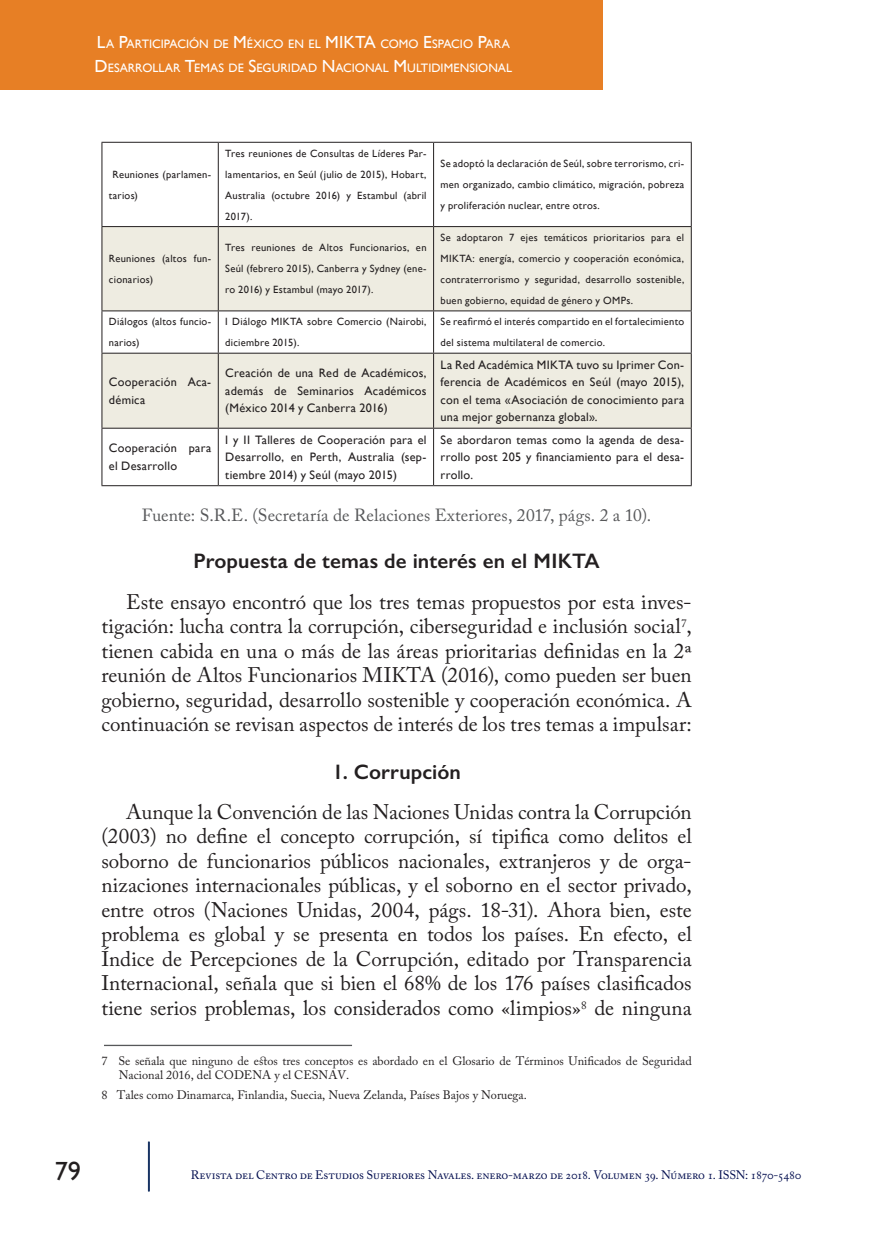
<style>
.page{position:relative;width:893px;height:1241px;background:#fff}
.page>*{position:absolute;margin:0;border:0;box-sizing:border-box;transform-origin:0 0}
.t1{font:26.25px "Gill Sans";color:#231f20}
._05_Normal{font:21px/24.5px "Adobe Caslon Pro";letter-spacing:-.005em;color:#231f20;text-align:justify}
._03_Subtítulos{font:600 21px "Gill Sans";letter-spacing:.005em;color:#231f20}
._11_Pie_de_foto{font:17.5px "Adobe Caslon Pro";letter-spacing:.005em;color:#57585a}
.Parrafo_contenido{font:12.25px/17.5px "Gill Sans";letter-spacing:.02em;color:#231f20;text-align:justify}
._16_Nota_al_pie{font:12.25px/14px "Adobe Caslon Pro";color:#231f20}
.t2{font:12.25px/24.5px "Gill Sans";color:#fff}
.t3{font:12.25px "Adobe Caslon Pro";letter-spacing:-.015em;color:#030e4f}
.Parrafo_contenido-2{font:10.5px/21px "Gill Sans";letter-spacing:.025em;color:#231f20}
.s1{font-size:17.5px}
</style>
<div class="page">
<hr style="left:148px;top:1141px;width:2px;height:50px;background:#183463">
<div style="left:0;top:0;width:603px;height:89px;background:#e77f25"></div>
<svg style="left:103px;top:227px;width:588px;height:200px;fill:#eeece1"></svg>
<hr style="left:102px;top:142px;width:116px;height:1px;background:#231f20">
<hr style="left:102px;top:143px;width:1px;height:83px;background:#231f20">
<hr style="left:218px;top:142px;width:216px;height:1px;background:#231f20">
<hr style="left:218px;top:143px;width:1px;height:83px;background:#231f20">
<hr style="left:434px;top:142px;width:258px;height:1px;background:#231f20">
<hr style="left:433px;top:143px;width:1px;height:83px;background:#231f20">
<hr style="left:691px;top:143px;width:1px;height:83px;background:#231f20">
<hr style="left:102px;top:226px;width:116px;height:1px;background:#231f20">
<hr style="left:102px;top:227px;width:1px;height:83px;background:#231f20">
<hr style="left:218px;top:226px;width:216px;height:1px;background:#231f20">
<hr style="left:218px;top:227px;width:1px;height:83px;background:#231f20">
<hr style="left:434px;top:226px;width:258px;height:1px;background:#231f20">
<hr style="left:433px;top:227px;width:1px;height:83px;background:#231f20">
<hr style="left:691px;top:227px;width:1px;height:83px;background:#231f20">
<hr style="left:102px;top:310px;width:116px;height:1px;background:#231f20">
<hr style="left:102px;top:311px;width:1px;height:42px;background:#231f20">
<hr style="left:218px;top:310px;width:216px;height:1px;background:#231f20">
<hr style="left:218px;top:311px;width:1px;height:42px;background:#231f20">
<hr style="left:434px;top:310px;width:258px;height:1px;background:#231f20">
<hr style="left:433px;top:311px;width:1px;height:42px;background:#231f20">
<hr style="left:691px;top:311px;width:1px;height:42px;background:#231f20">
<hr style="left:102px;top:353px;width:116px;height:1px;background:#231f20">
<hr style="left:102px;top:353px;width:1px;height:74px;background:#231f20">
<hr style="left:218px;top:353px;width:216px;height:1px;background:#231f20">
<hr style="left:218px;top:353px;width:1px;height:74px;background:#231f20">
<hr style="left:434px;top:353px;width:258px;height:1px;background:#231f20">
<hr style="left:433px;top:353px;width:1px;height:74px;background:#231f20">
<hr style="left:691px;top:353px;width:1px;height:74px;background:#231f20">
<hr style="left:102px;top:427px;width:116px;height:1px;background:#231f20">
<hr style="left:102px;top:428px;width:1px;height:57px;background:#231f20">
<hr style="left:218px;top:427px;width:216px;height:1px;background:#231f20">
<hr style="left:218px;top:428px;width:1px;height:57px;background:#231f20">
<hr style="left:434px;top:427px;width:258px;height:1px;background:#231f20">
<hr style="left:433px;top:428px;width:1px;height:57px;background:#231f20">
<hr style="left:691px;top:428px;width:1px;height:57px;background:#231f20">
<hr style="left:102px;top:485px;width:116px;height:1px;background:#231f20">
<hr style="left:218px;top:485px;width:216px;height:1px;background:#231f20">
<hr style="left:434px;top:485px;width:258px;height:1px;background:#231f20">
<hr style="left:104px;top:1044px;width:248px;height:1px;background:#57585a">
<p class="t2" style="left:95px;top:31px;width:418px"><span class="s1">L</span>A <span class="s1">P</span>ARTICIPACIÓN DE <span class="s1">M</span>ÉXICO EN EL <span class="s1">MI KTA</span> COMO <span class="s1">E</span>SPACIO <span class="s1">P</span>ARA<br><span class="s1">D</span> ESARROLLAR <span class="s1">T</span>EMAS DE <span class="s1">S</span>EGURIDAD <span class="s1">N</span>ACIONAL <span class="s1">M</span>ULTIDIMENSIONAL</p>
<p class="Parrafo_contenido-2" style="left:109px;top:163px;width:104px;text-indent:4px">Reuniones (parlamen&shy;tarios)</p>
<p class="Parrafo_contenido-2" style="left:225px;top:142px;width:203px;text-align:justify">Tres reuniones de Consultas de Líderes Par&shy;lamentarios, en Seúl (julio de 2015), Hobart, Australia (octubre 2016) y Estambul (abril 2017).</p>
<p class="Parrafo_contenido-2" style="left:441px;top:153px;width:245px;text-align:justify">Se adoptó la declaración de Seúl, sobre terrorismo, cri&shy;men organizado, cambio climático, migración, pobreza y proliferación nuclear, entre otros.</p>
<p class="Parrafo_contenido-2" style="left:109px;top:248px;width:104px">Reuniones (altos fun&shy;cionarios)</p>
<p class="Parrafo_contenido-2" style="left:225px;top:237px;width:203px;text-align:justify">Tres reuniones de Altos Funcionarios, en Seúl (febrero 2015), Canberra y Sydney (ene&shy;ro 2016) y Estambul (mayo 2017).</p>
<p class="Parrafo_contenido-2" style="left:441px;top:227px;width:245px;text-align:justify">Se adoptaron 7 ejes temáticos prioritarios para el MIKTA: energía, comercio y cooperación económica, contraterrorismo y seguridad, desarrollo sostenible, buen gobierno, equidad de género y OMPs.</p>
<p class="Parrafo_contenido-2" style="left:109px;top:311px;width:104px">Diálogos (altos funcio&shy;narios)</p>
<p class="Parrafo_contenido-2" style="left:225px;top:311px;width:203px">I Diálogo MIKTA sobre Comercio (Nairobi, diciembre 2015).</p>
<p class="Parrafo_contenido-2" style="left:441px;top:311px;width:245px">Se reafirmó el interés compartido en el fortalecimiento del sistema multilateral de comercio.</p>
<p class="Parrafo_contenido" style="left:109px;top:373px;width:104px">Cooperación Aca&shy;démica</p>
<p class="Parrafo_contenido" style="left:225px;top:364px;width:203px">Creación de una Red de Académicos, además de Seminarios Académicos (México 2014 y Canberra 2016)</p>
<p class="Parrafo_contenido" style="left:441px;top:355px;width:245px">La Red Académica MIKTA tuvo su Iprimer Con&shy;ferencia de Académicos en Seúl (mayo 2015), con el tema «Asociación de conocimiento para una mejor gobernanza global».</p>
<p class="Parrafo_contenido" style="left:109px;top:439px;width:104px">Cooperación para el Desarrollo</p>
<p class="Parrafo_contenido" style="left:225px;top:430px;width:203px">I y II Talleres de Cooperación para el Desarrollo, en Perth, Australia (sep&shy;tiembre 2014) y Seúl (mayo 2015)</p>
<p class="Parrafo_contenido" style="left:441px;top:430px;width:245px">Se abordaron temas como la agenda de desa&shy;rrollo post 205 y financiamiento para el desa&shy;rrollo.</p>
<p class="_11_Pie_de_foto" style="left:142px;top:505px;width:511px">Fuente: S.R.E. (Secretaría de Relaciones Exteriores, 2017, págs. 2 a 10).</p>
<p class="_03_Subtítulos" style="left:193px;top:548px;width:408px">Propuesta de temas de interés en el MIKTA</p>
<p class="_05_Normal" style="left:102px;top:589px;width:592px;text-indent:25px">Este ensayo encontró que los tres temas propuestos por esta inves&shy;tigación: lucha contra la corrupción, ciberseguridad e inclusión social<sup>7</sup>, tienen cabida en una o más de las áreas prioritarias definidas en la 2ª reunión de Altos Funcionarios MIKTA (2016), como pueden ser buen gobierno, seguridad, desarrollo sostenible y cooperación económica. A continuación se revisan aspectos de interés de los tres temas a impulsar:</p>
<p class="_03_Subtítulos" style="left:332px;top:758px;width:130px">1. Corrupción</p>
<p class="_05_Normal" style="left:102px;top:799px;width:592px;text-indent:25px">Aunque la Convención de las Naciones Unidas contra la Corrupción (2003) no define el concepto corrupción, sí tipifica como delitos el soborno de funcionarios públicos nacionales, extranjeros y de orga&shy;nizaciones internacionales públicas, y el soborno en el sector privado, entre otros (Naciones Unidas, 2004, págs. 18-31). Ahora bien, este problema es global y se presenta en todos los países. En efecto, el Índice de Percepciones de la Corrupción, editado por Transparencia Internacional, señala que si bien el 68% de los 176 países clasificados tiene serios problemas, los considerados como «limpios»<sup>8</sup> de ninguna</p>
<p class="_16_Nota_al_pie" style="left:119px;top:1053px;width:574px;text-indent:-17px">7 Se señala que ninguno de estos tres conceptos es abordado en el Glosario de Términos Unificados de Seguridad<br>Nacional 2016, del CODENA y el CESNAV.</p>
<p class="_16_Nota_al_pie" style="left:102px;top:1087px;width:427px">8 Tales como Dinamarca, Finlandia, Suecia, Nueva Zelanda, Países Bajos y Noruega.</p>
<p class="t1" style="left:55px;top:1155px;width:28px">79<sup>79</sup></p>
<p class="t3" style="left:191px;top:1167px;width:612px">Revista del Centro de Estudios Superiores Navales. enero-marzo de 2018. Volumen 39. Número 1. ISSN: 1870-5480</p>
</div>
